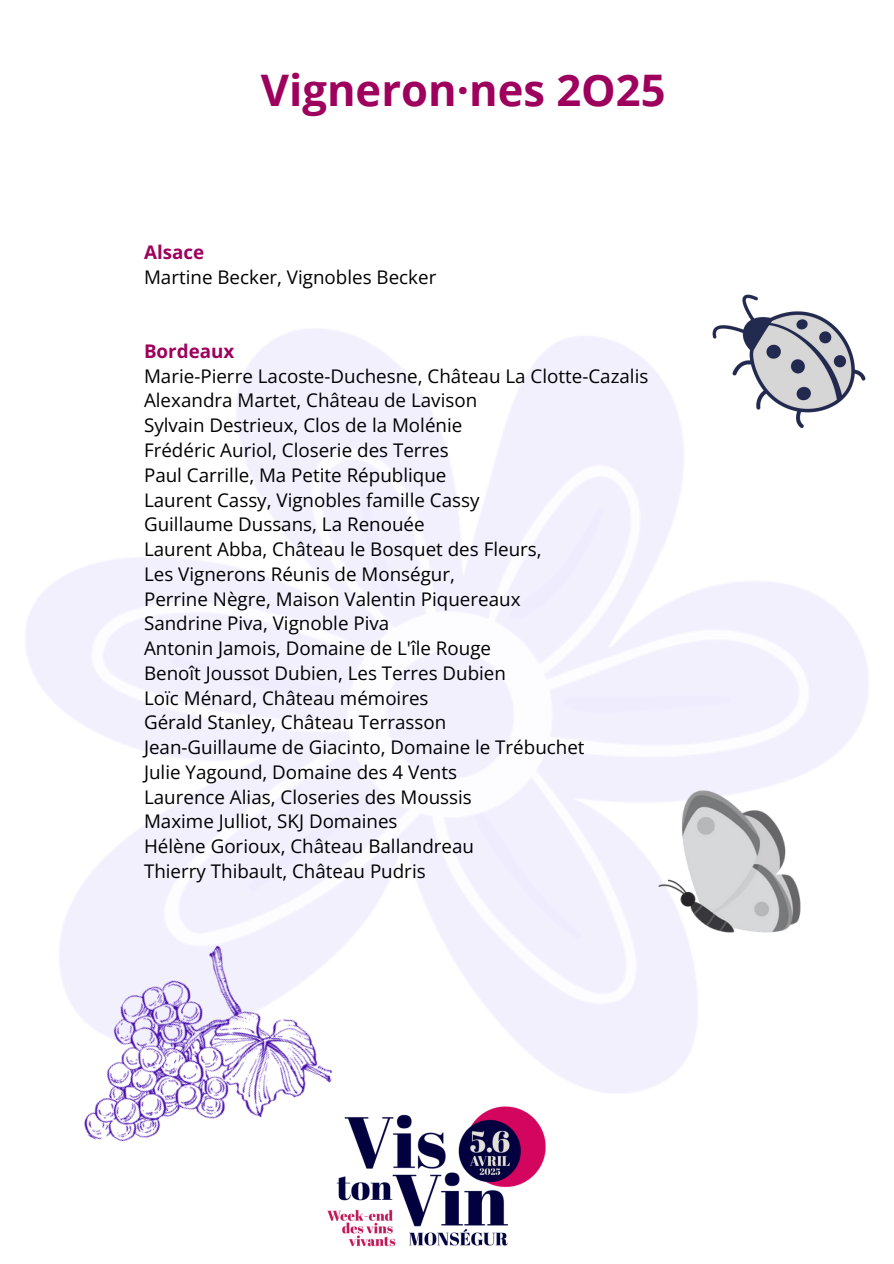
<style>
.page{position:relative;width:894px;height:1264px;background:#fff}
.page>*{position:absolute;margin:0;border:0;box-sizing:border-box;transform-origin:0 0}
.t1{font:700 43.5px "Open Sans";color:#9e015d}
.t2{font:18.75px "Open Sans";color:#000}
.t3{font:700 18.75px "Open Sans";color:#9e015d}
</style>
<div class="page">
<img style="left:26px;top:329px;width:842px;height:764px">
<img style="left:654px;top:787px;width:150px;height:149px">
<img style="left:59px;top:919px;width:302px;height:223px">
<img style="left:712px;top:294px;width:153px;height:133px">
<img style="left:324px;top:1104px;width:222px;height:143px">
<p class="t1" style="left:261px;top:60px;width:406px">Vigneron·nes 2O25</p>
<h1 class="t3" style="left:144px;top:239px;width:62px">Alsace</h1>
<p class="t2" style="left:144px;top:264px;width:294px">Martine Becker, Vignobles Becker</p>
<p class="t3" style="left:144px;top:338px;width:92px">Bordeaux</p>
<p class="t2" style="left:144px;top:363px;width:505px">Marie-Pierre Lacoste-Duchesne, Château La Clotte-Cazalis</p>
<p class="t2" style="left:144px;top:387px;width:334px">Alexandra Martet, Château de Lavison</p>
<p class="t2" style="left:144px;top:412px;width:320px">Sylvain Destrieux, Clos de la Molénie</p>
<p class="t2" style="left:144px;top:437px;width:306px">Frédéric Auriol, Closerie des Terres</p>
<p class="t2" style="left:144px;top:462px;width:304px">Paul Carrille, Ma Petite République</p>
<p class="t2" style="left:144px;top:486px;width:337px">Laurent Cassy, Vignobles famille Cassy</p>
<p class="t2" style="left:144px;top:511px;width:282px">Guillaume Dussans, La Renouée</p>
<p class="t2" style="left:144px;top:536px;width:399px">Laurent Abba, Château le Bosquet des Fleurs,</p>
<p class="t2" style="left:144px;top:561px;width:312px">Les Vignerons Réunis de Monségur,</p>
<p class="t2" style="left:144px;top:585px;width:378px">Perrine Nègre, Maison Valentin Piquereaux</p>
<p class="t2" style="left:144px;top:610px;width:247px">Sandrine Piva, Vignoble Piva</p>
<p class="t2" style="left:144px;top:635px;width:348px">Antonin Jamois, Domaine de L'île Rouge</p>
<p class="t2" style="left:144px;top:660px;width:363px">Benoît Joussot Dubien, Les Terres Dubien</p>
<p class="t2" style="left:144px;top:684px;width:286px">Loïc Ménard, Château mémoires</p>
<p class="t2" style="left:144px;top:709px;width:303px">Gérald Stanley, Château Terrasson</p>
<p class="t2" style="left:144px;top:734px;width:442px">Jean-Guillaume de Giacinto, Domaine le Trébuchet</p>
<p class="t2" style="left:144px;top:759px;width:314px">Julie Yagound, Domaine des 4 Vents</p>
<p class="t2" style="left:144px;top:783px;width:329px">Laurence Alias, Closeries des Moussis</p>
<p class="t2" style="left:144px;top:808px;width:255px">Maxime Julliot, SKJ Domaines</p>
<p class="t2" style="left:144px;top:833px;width:331px">Hélène Gorioux, Château Ballandreau</p>
<p class="t2" style="left:144px;top:858px;width:283px">Thierry Thibault, Château Pudris</p>
</div>
